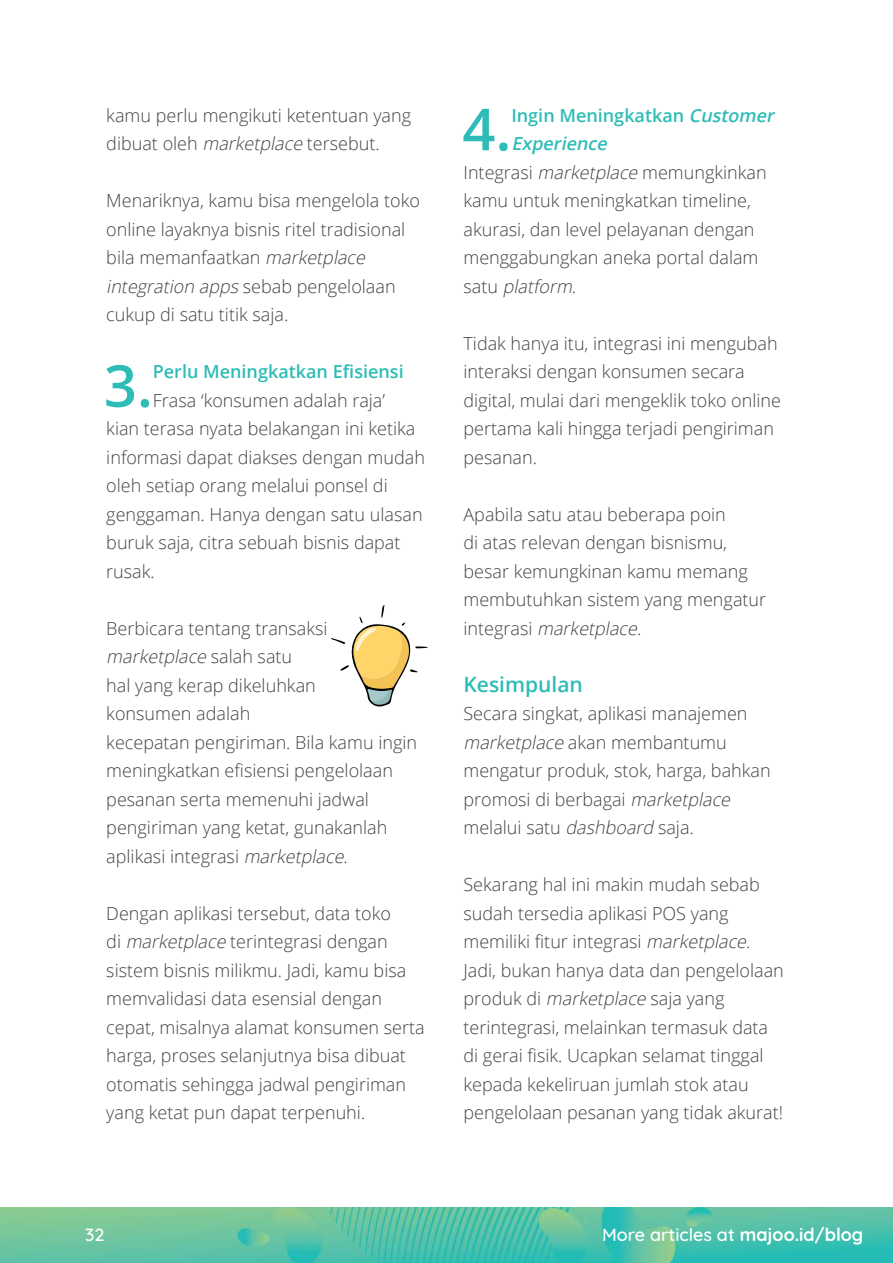
<style>
.page{position:relative;width:893px;height:1263px;background:#fff}
.page>*{position:absolute;margin:0;border:0;box-sizing:border-box;transform-origin:0 0}
.t1{font:600 57.9px "Open Sans";color:#2dbcb6}
.t2{font:600 21px "Open Sans";color:#2dbcb6}
.t3{font:300 18px/28.5px "Open Sans";color:#424243}
.t4{font:600 18px "Open Sans";color:#2dbcb6}
.t5{font:500 18px "Quicksand";color:#fff}
.t6{font:italic 300 18px "Open Sans";color:#424243}
.t7{font:italic 600 18px "Open Sans";color:#2dbcb6}
.s1{font-style:italic}
.s2{font-style:normal}
.s3{font-weight:700}
</style>
<div class="page">
<img style="left:0;top:1207px;width:893px;height:56px">
<svg style="left:331px;top:605px;width:97px;height:102px"></svg>
<p class="t3" style="left:106px;top:101px;width:306px">kamu perlu mengikuti ketentuan yang dibuat oleh <span class="s1">marketplace</span> tersebut.</p>
<p class="t3" style="left:106px;top:186px;width:315px">Menariknya, kamu bisa mengelola toko online layaknya bisnis ritel tradisional bila memanfaatkan <span class="s1">marketplace integration apps</span>sebab pengelolaan cukup di satu titik saja.</p>
<h1 class="t1" style="left:104px;top:346px;width:51px">3.</h1>
<p class="t4" style="left:153px;top:359px;width:252px">Perlu Meningkatkan Efisiensi</p>
<p class="t3" style="left:106px;top:386px;width:320px;text-indent:47px">Frasa ‘konsumen adalah raja’<br>kian terasa nyata belakangan ini ketika informasi dapat diakses dengan mudah oleh setiap orang melalui ponsel di genggaman. Hanya dengan satu ulasan buruk saja, citra sebuah bisnis dapat rusak.</p>
<p class="t3" style="left:106px;top:613px;width:312px">Berbicara tentang transaksi <span class="s1">marketplace</span> s a l a h s a t u<br>hal yang kerap dikeluhkan<br>konsumen adalah<br>kecepatan pengiriman. Bila kamu ingin meningkatkan efisiensi pengelolaan pesanan serta memenuhi jadwal pengiriman yang ketat, gunakanlah aplikasi integrasi <span class="s1">marketplace</span>.</p>
<p class="t3" style="left:106px;top:899px;width:320px">Dengan aplikasi tersebut, data toko<br>di <span class="s1">marketplace</span> terintegrasi dengan sistem bisnis milikmu. Jadi, kamu bisa memvalidasi data esensial dengan cepat, misalnya alamat konsumen serta harga, proses selanjutnya bisa dibuat otomatis sehingga jadwal pengiriman yang ketat pun dapat terpenuhi.</p>
<h1 class="t1" style="left:462px;top:90px;width:51px">4.</h1>
<p class="t4" style="left:511px;top:103px;width:269px">Ingin Meningkatkan <span class="s1">Customer</span></p>
<p class="t7" style="left:511px;top:131px;width:102px">Experience</p>
<p class="t3" style="left:463px;top:158px;width:305px">Integrasi <span class="s1">marketplace</span> memungkinkan</p>
<p class="t3" style="left:463px;top:186px;width:289px">kamu untuk meningkatkan timeline,</p>
<p class="t3" style="left:463px;top:215px;width:293px">akurasi, dan level pelayanan dengan</p>
<p class="t3" style="left:463px;top:243px;width:296px">menggabungkan aneka portal dalam</p>
<p class="t6" style="left:463px;top:274px;width:115px"><span class="s2">s a t u</span> platform<span class="s2">.</span></p>
<p class="t3" style="left:463px;top:329px;width:319px">Tidak hanya itu, integrasi ini mengubah interaksi dengan konsumen secara digital, mulai dari mengeklik toko online pertama kali hingga terjadi pengiriman pesanan.</p>
<p class="t3" style="left:463px;top:500px;width:304px">Apabila satu atau beberapa poin<br>di atas relevan dengan bisnismu, besar kemungkinan kamu memang membutuhkan sistem yang mengatur i n t e g ra s i <span class="s1">marketplace</span>.</p>
<p class="t2" style="left:463px;top:670px;width:121px">Kesimpulan</p>
<p class="t3" style="left:463px;top:699px;width:309px">Secara singkat, aplikasi manajemen <span class="s1">marketplace</span> akan membantumu mengatur produk, stok, harga, bahkan promosi di berbagai <span class="s1">marketplace </span>melalui satu <span class="s1">dashboard</span> saja.</p>
<p class="t3" style="left:463px;top:870px;width:322px">Sekarang hal ini makin mudah sebab sudah tersedia aplikasi POS yang memiliki fitur integrasi <span class="s1">marketplace</span>.<br>Jadi, bukan hanya data dan pengelolaan produk di <span class="s1">marketplace</span> saja yang terintegrasi, melainkan termasuk data di gerai fisik. Ucapkan selamat tinggal kepada kekeliruan jumlah stok atau pengelolaan pesanan yang tidak akurat!</p>
<p class="t5" style="left:85px;top:1220px;width:21px">32</p>
<p class="t5" style="left:602px;top:1220px;width:263px">More articles at <span class="s3">majoo.id/blog</span></p>
</div>
